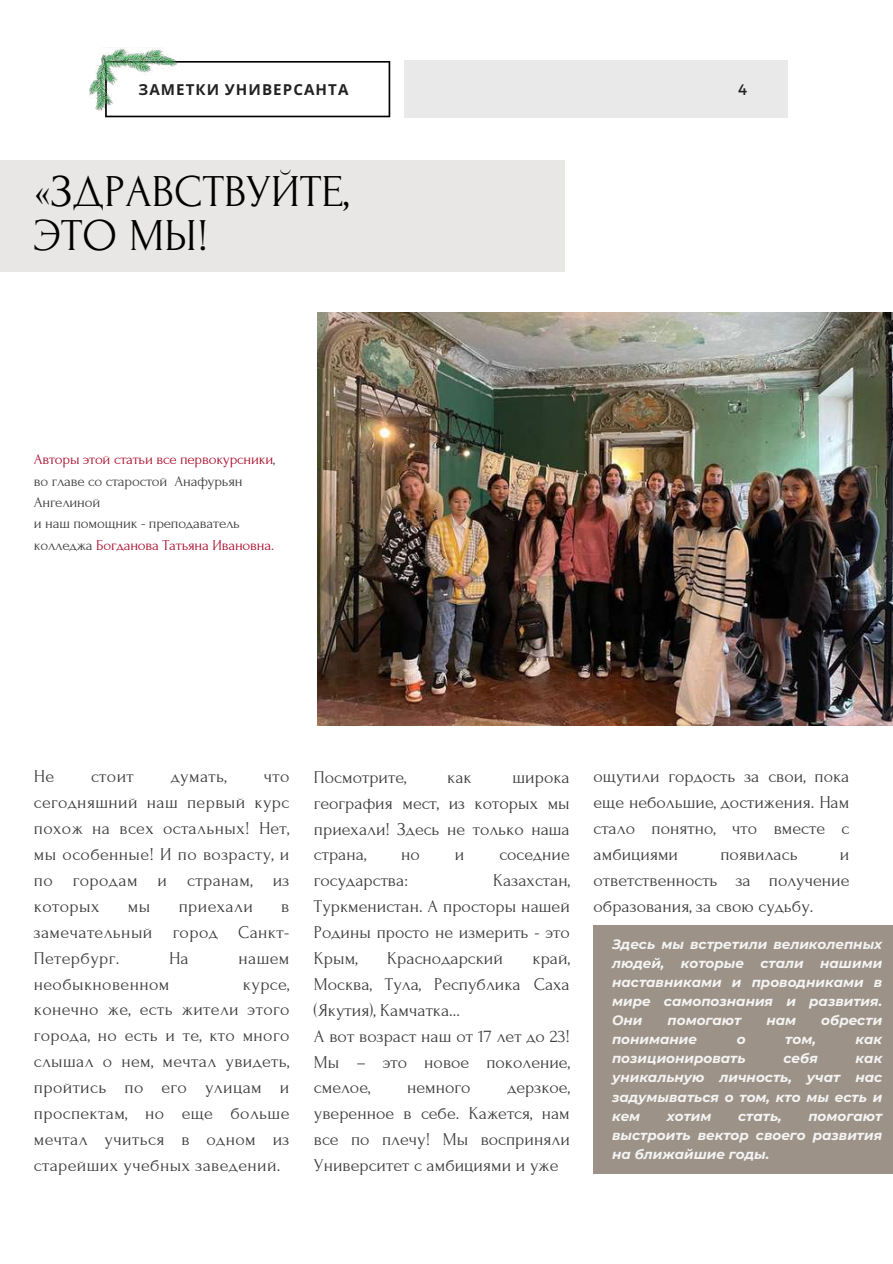
<style>
.page{position:relative;width:893px;height:1264px;background:#fff}
.page>*{position:absolute;margin:0;border:0;box-sizing:border-box;transform-origin:0 0}
.t1{font:45.6px/43.8px "Forum";color:#000}
.t2{font:18px/25.8px "Forum";color:#3b3939;text-align:justify}
.t3{font:18px "Forum";letter-spacing:.02em;color:#3b3939}
.t4{font:700 15.15px "Noto Sans";letter-spacing:.07em;color:#222}
.t5{font:15.15px "Montserrat";color:#222}
.t6{font:15px/21.3px "Forum";letter-spacing:-.015em;color:#3b3939}
.t7{font:italic 700 13.5px/19.2px "Montserrat";color:#f4f4f4;text-align:justify}
.s1{color:#a80b29}
</style>
<div class="page">
<svg style="left:184px;top:61px;width:206px;height:56px"></svg>
<div style="left:404px;top:61px;width:383px;height:56px;background:#e9e9e9"></div>
<div style="left:0;top:161px;width:565px;height:111px;background:#e9e7e5"></div>
<div style="left:593px;top:925px;width:299px;height:249px;background:#9d9287"></div>
<img style="left:317px;top:312px;width:575px;height:413px">
<img style="left:89px;top:47px;width:95px;height:70px">
<p class="t4" style="left:138px;top:79px;width:211px">ЗАМЕТКИ УНИВЕРСАНТА</p>
<p class="t5" style="left:738px;top:79px;width:11px">4</p>
<h1 class="t1" style="left:34px;top:170px;width:316px">«ЗДРАВСТВУЙТЕ,<br>ЭТО МЫ!</h1>
<p class="t6" style="left:34px;top:449px;width:242px"><span class="s1">Авторы этой статьи все первокурсники</span>, во главе со старостой Анафурьян<br>Ангелиной<br>и наш помощник - преподаватель колледжа <span class="s1">Богданова Татьяна Ивановна.</span></p>
<p class="t2" style="left:34px;top:764px;width:22px">Не</p>
<p class="t2" style="left:91px;top:764px;width:44px">стоит</p>
<p class="t2" style="left:171px;top:764px;width:57px">думать,</p>
<p class="t2" style="left:34px;top:764px;width:257px;text-indent:230px">что сегодняшний наш первый курс похож на всех остальных! Нет, мы особенные! И по возрасту, и по городам и странам, из которых</p>
<p class="t2" style="left:128px;top:893px;width:24px">мы</p>
<p class="t3" style="left:179px;top:896px;width:76px">приехали</p>
<p class="t2" style="left:34px;top:893px;width:257px;text-indent:247px">в замечательный город Санкт-Петербург.</p>
<p class="t2" style="left:169px;top:945px;width:21px">На</p>
<p class="t2" style="left:238px;top:945px;width:53px">нашем</p>
<p class="t3" style="left:34px;top:974px;width:137px">необыкновенном</p>
<p class="t2" style="left:34px;top:971px;width:257px;text-indent:209px">курсе, конечно же, есть жители этого города, но есть и те, кто много слышал о нем, мечтал увидеть, пройтись по его улицам и проспектам, но еще больше мечтал учиться в одном из старейших учебных заведений.</p>
<p class="t2" style="left:314px;top:764px;width:94px">Посмотрите,</p>
<p class="t2" style="left:447px;top:764px;width:26px">как</p>
<p class="t2" style="left:314px;top:764px;width:257px;text-indent:199px">широка география мест, из которых мы приехали! Здесь не только наша страна,</p>
<p class="t2" style="left:401px;top:842px;width:20px">но</p>
<p class="t2" style="left:455px;top:842px;width:11px">и</p>
<p class="t2" style="left:499px;top:842px;width:72px">соседние</p>
<p class="t2" style="left:314px;top:868px;width:96px">государства:</p>
<p class="t2" style="left:314px;top:868px;width:257px;text-indent:179px">Казахстан, Туркменистан. А просторы нашей Родины просто не измерить - это Крым,</p>
<p class="t2" style="left:387px;top:945px;width:117px">Краснодарский</p>
<p class="t2" style="left:314px;top:945px;width:257px;text-align:left;text-indent:219px">край,<br>Москва, Тула, Республика Саха (Якутия), Камчатка…<br>А вот возраст наш от 17 лет до 23!<br>Мы – это новое поколение, смелое,</p>
<p class="t2" style="left:314px;top:1075px;width:257px;text-indent:193px">дерзкое, уверенное в себе. Кажется, нам все по плечу! Мы восприняли Университет с амбициями и уже</p>
<p class="t2" style="left:407px;top:1075px;width:65px">немного</p>
<p class="t2" style="left:593px;top:764px;width:257px">ощутили гордость за свои, пока еще небольшие, достижения. Нам стало понятно, что вместе с амбициями</p>
<p class="t2" style="left:720px;top:841px;width:79px">появилась</p>
<p class="t2" style="left:593px;top:841px;width:257px;text-indent:246px">и ответственность за получение образования, за свою судьбу.</p>
<p class="t7" style="left:612px;top:934px;width:272px">Здесь мы встретили великолепных людей, которые стали нашими наставниками и проводниками в мире самопознания и развития.<br>Они</p>
<p class="t7" style="left:667px;top:1010px;width:75px">помогают</p>
<p class="t7" style="left:766px;top:1010px;width:31px">нам</p>
<p class="t7" style="left:821px;top:1010px;width:62px">обрести</p>
<p class="t7" style="left:612px;top:1029px;width:87px">понимание</p>
<p class="t7" style="left:736px;top:1029px;width:10px">о</p>
<p class="t7" style="left:785px;top:1029px;width:32px">том,</p>
<p class="t7" style="left:855px;top:1029px;width:28px">как</p>
<p class="t7" style="left:612px;top:1048px;width:135px">позиционировать</p>
<p class="t7" style="left:783px;top:1048px;width:36px">себя</p>
<p class="t7" style="left:612px;top:1048px;width:272px;text-indent:243px">как уникальную личность, учат нас задумываться о том, кто мы есть и кем</p>
<p class="t7" style="left:612px;top:1106px;width:272px;text-indent:196px">помогают выстроить вектор своего развития на ближайшие годы.</p>
<p class="t7" style="left:666px;top:1106px;width:46px">хотим</p>
<p class="t7" style="left:738px;top:1106px;width:45px">стать,</p>
</div>
